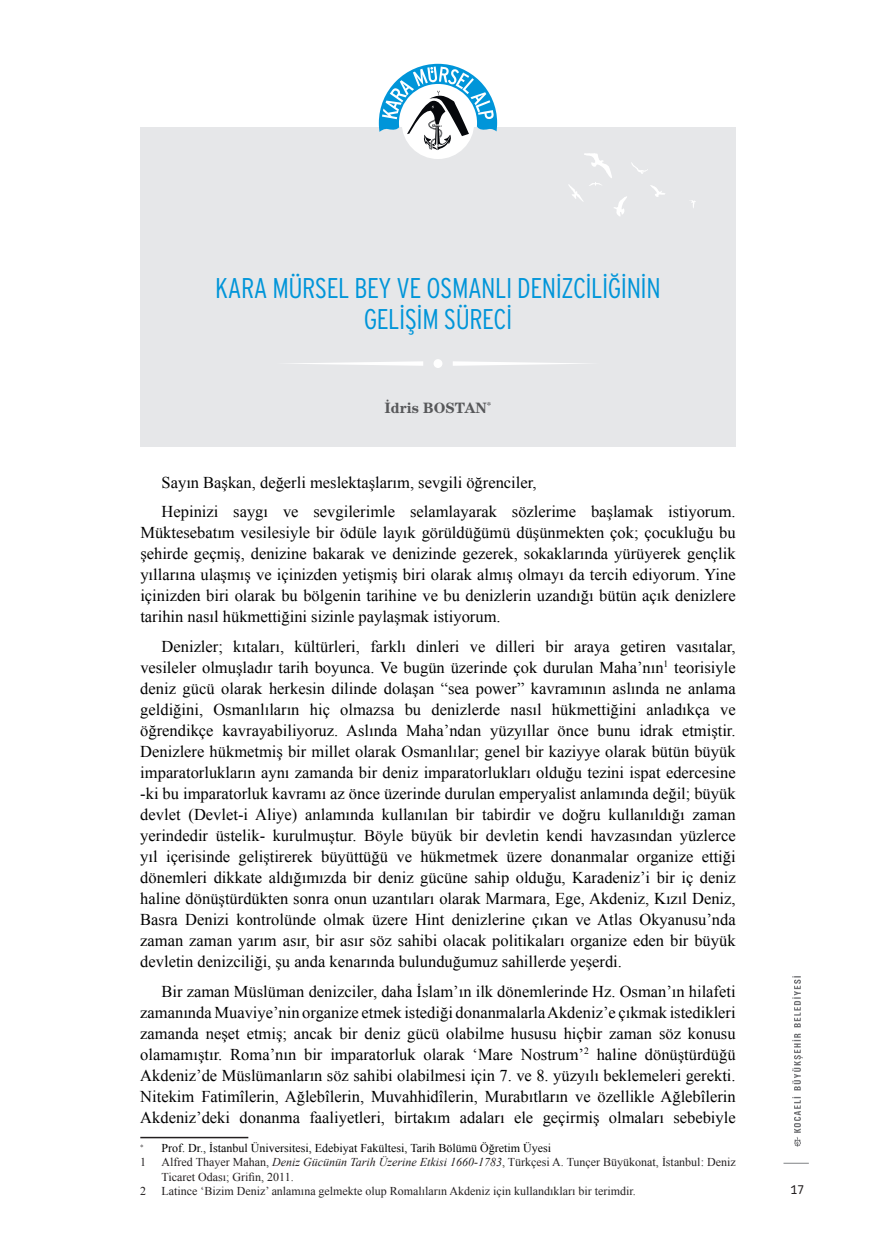
<style>
.page{position:relative;width:876px;height:1259px;background:#fff}
.page>*{position:absolute;margin:0;border:0;box-sizing:border-box;transform-origin:0 0}
.t1{font:25.5px/30.6px "Interstate Con T Light";letter-spacing:-.02em;color:#0095d9;text-align:center}
.t2{font:16.5px/21px "Times New Roman";color:#000001;text-align:justify}
.t3{font:700 15px "Century Std";color:#57585a}
.t4{font:12px/14.4px "Times New Roman";color:#231f20}
.t5{font:12px "Times New Roman";color:#000001}
.t6{font:500 12px "Chevin";color:#231f20}
.s1{font-style:italic}
</style>
<div class="page">
<svg style="left:792px;top:976px;width:11px;height:170px"></svg>
<svg style="left:783px;top:1163px;width:26px;height:1px"></svg>
<hr style="left:140px;top:1136px;width:108px;height:2px;background:#231f20">
<div style="left:140px;top:128px;width:596px;height:319px;background:#e6e7e9"></div>
<div style="left:402px;top:86px;width:72px;height:73px;background:#fff;border-radius:50%"></div>
<svg style="left:379px;top:64px;width:118px;height:86px"></svg>
<svg style="left:691px;top:200px;width:5px;height:8px"></svg>
<svg style="left:568px;top:153px;width:97px;height:63px"></svg>
<div style="left:433px;top:359px;width:9px;height:9px;background:#fff;border-radius:50%"></div>
<svg style="left:290px;top:361px;width:133px;height:5px"></svg>
<svg style="left:453px;top:361px;width:133px;height:5px"></svg>
<h1 class="t1" style="left:215px;top:274px;width:447px">KARA MÜRSEL BEY VE OSMANLI DENİZCİLİĞİNİN<br>GELİŞİM SÜRECİ</h1>
<p class="t3" style="left:384px;top:399px;width:108px">İdris BOSTAN<sup>*</sup></p>
<p class="t2" style="left:162px;top:467px;width:576px;line-height:29.5px">Sayın Başkan, değerli meslektaşlarım, sevgili öğrenciler,<br>Hepinizi saygı ve sevgilerimle selamlayarak sözlerime başlamak istiyorum.</p>
<p class="t2" style="left:140px;top:522px;width:597px">Müktesebatım vesilesiyle bir ödüle layık görüldüğümü düşünmekten çok; çocukluğu bu şehirde geçmiş, denizine bakarak ve denizinde gezerek, sokaklarında yürüyerek gençlik yıllarına ulaşmış ve içinizden yetişmiş biri olarak almış olmayı da tercih ediyorum. Yine içinizden biri olarak bu bölgenin tarihine ve bu denizlerin uzandığı bütün açık denizlere tarihin nasıl hükmettiğini sizinle paylaşmak istiyorum.</p>
<p class="t2" style="left:140px;top:635px;width:597px;text-indent:21px">Denizler; kıtaları, kültürleri, farklı dinleri ve dilleri bir araya getiren vasıtalar, vesileler olmuşladır tarih boyunca. Ve bugün üzerinde çok durulan Maha’nın<sup>1</sup> teorisiyle deniz gücü olarak herkesin dilinde dolaşan “sea power” kavramının aslında ne anlama geldiğini, Osmanlıların hiç olmazsa bu denizlerde nasıl hükmettiğini anladıkça ve öğrendikçe kavrayabiliyoruz. Aslında Maha’ndan yüzyıllar önce bunu idrak etmiştir.<br>Denizlere hükmetmiş bir millet olarak Osmanlılar; genel bir kaziyye olarak bütün büyük imparatorlukların aynı zamanda bir deniz imparatorlukları olduğu tezini ispat edercesine -ki bu imparatorluk kavramı az önce üzerinde durulan emperyalist anlamında değil; büyük devlet (Devlet-i Aliye) anlamında kullanılan bir tabirdir ve doğru kullanıldığı zaman yerindedir üstelik- kurulmuştur. Böyle büyük bir devletin kendi havzasından yüzlerce yıl içerisinde geliştirerek büyüttüğü ve hükmetmek üzere donanmalar organize ettiği dönemleri dikkate aldığımızda bir deniz gücüne sahip olduğu, Karadeniz’i bir iç deniz haline dönüştürdükten sonra onun uzantıları olarak Marmara, Ege, Akdeniz, Kızıl Deniz, Basra Denizi kontrolünde olmak üzere Hint denizlerine çıkan ve Atlas Okyanusu’nda zaman zaman yarım asır, bir asır söz sahibi olacak politikaları organize eden bir büyük devletin denizciliği, şu anda kenarında bulunduğumuz sahillerde yeşerdi.</p>
<p class="t2" style="left:140px;top:980px;width:597px;text-indent:21px">Bir zaman Müslüman denizciler, daha İslam’ın ilk dönemlerinde Hz. Osman’ın hilafeti zamanında Muaviye’nin organize etmek istediği donanmalarla Akdeniz’e çıkmak istedikleri zamanda neşet etmiş; ancak bir deniz gücü olabilme hususu hiçbir zaman söz konusu olamamıştır. Roma’nın bir imparatorluk olarak ‘Mare Nostrum’<sup>2</sup> haline dönüştürdüğü Akdeniz’de Müslümanların söz sahibi olabilmesi için 7. ve 8. yüzyılı beklemeleri gerekti.<br>Nitekim Fatimîlerin, Ağlebîlerin, Muvahhidîlerin, Murabıtların ve özellikle Ağlebîlerin Akdeniz’deki donanma faaliyetleri, birtakım adaları ele geçirmiş olmaları sebebiyle</p>
<p class="t5" style="left:162px;top:1140px;width:391px">Prof. Dr., İstanbul Üniversitesi, Edebiyat Fakültesi, Tarih Bölümü Öğretim Üyesi</p>
<p class="t4" style="left:140px;top:1155px;width:7px">1</p>
<p class="t4" style="left:162px;top:1155px;width:576px">Alfred Thayer Mahan, <span class="s1">Deniz Gücünün Tarih Üzerine Etkisi 1660-1783</span>, Türkçesi A. Tunçer Büyükonat, İstanbul: Deniz<br>Ticaret Odası; Grifin, 2011.</p>
<p class="t4" style="left:140px;top:1183px;width:7px">2</p>
<p class="t4" style="left:162px;top:1183px;width:476px">Latince ‘Bizim Deniz’ anlamına gelmekte olup Romalıların Akdeniz için kullandıkları bir terimdir.</p>
<p class="t6" style="left:791px;top:1182px;width:15px">17</p>
</div>
